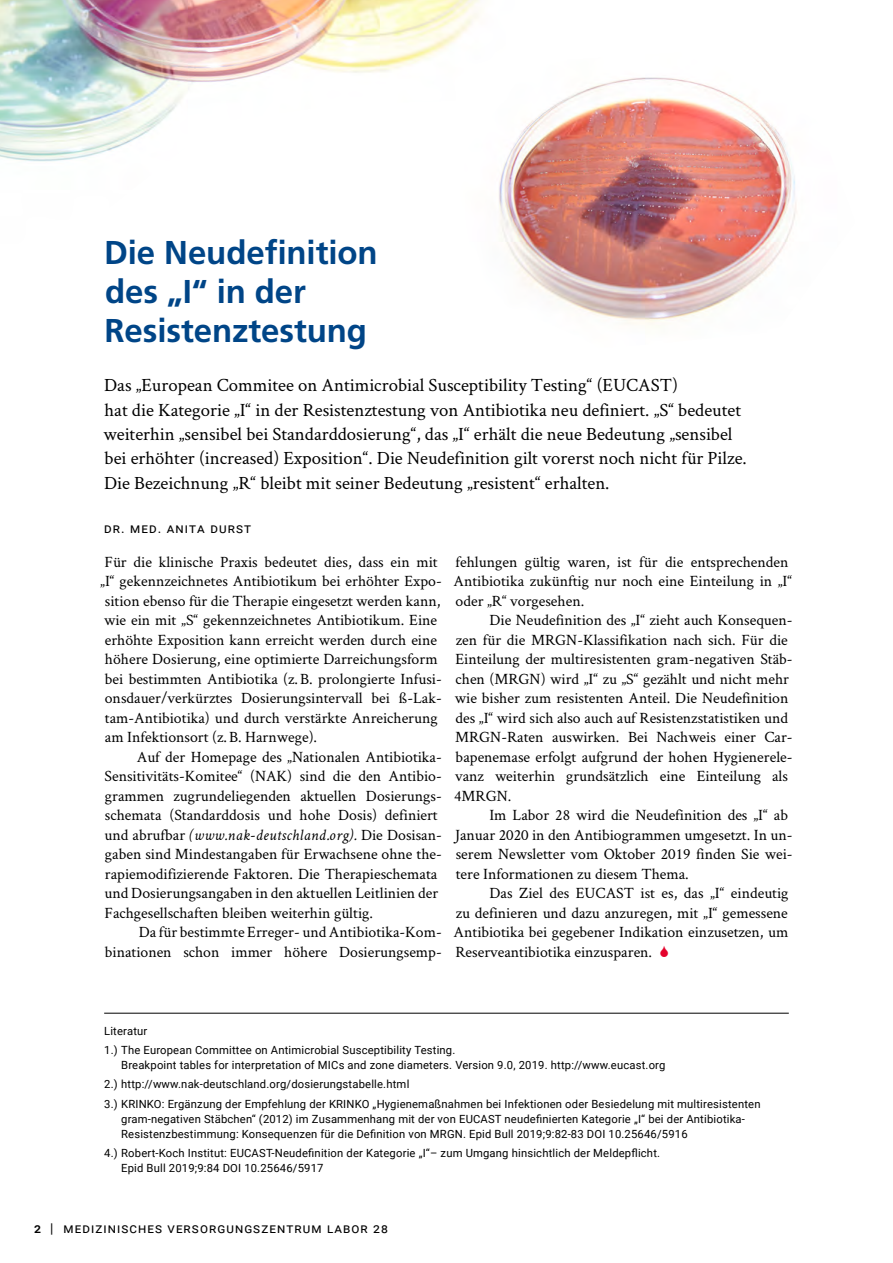
<style>
.page{position:relative;width:893px;height:1263px;background:#fff}
.page>*{position:absolute;margin:0;border:0;box-sizing:border-box;transform-origin:0 0}
.t1{font:700 33px/39px "Frutiger";letter-spacing:-.005em;color:#004587}
.t2{font:18.75px/24.3px "Crimson Text";color:#000}
.t3{font:15.75px/19.5px "Crimson Text";color:#000}
.t4{font:13.5px "Roboto";letter-spacing:.08em;color:#000}
.t5{font:11.25px/19.2px "Roboto";letter-spacing:.015em;color:#000}
.s1{font-style:italic}
.s2{font-weight:500}
</style>
<div class="page">
<hr style="left:104px;top:1013px;width:685px;height:1px;background:#000">
<img style="left:0;top:0;width:480px;height:162px">
<img style="left:455px;top:52px;width:342px;height:275px">
<h1 class="t1" style="left:104px;top:233px;width:275px">Die Neudefinition des „I“ in der<br>Resistenztestung</h1>
<p class="t2" style="left:103px;top:372px;width:645px">Das „European Commitee on Antimicrobial Susceptibility Testing“ (EUCAST)<br>hat die Kategorie „I“ in der Resistenztestung von Antibiotika neu definiert. „S“ bedeutet weiterhin „sensibel bei Standarddosierung“, das „I“ erhält die neue Bedeutung „sensibel bei erhöhter (increased) Exposition“. Die Neudefinition gilt vorerst noch nicht für Pilze.<br>Die Bezeichnung „R“ bleibt mit seiner Bedeutung „resistent“ erhalten.</p>
<p class="t4" style="left:104px;top:518px;width:148px">Dr. med. Anita Durst</p>
<p class="t3" style="left:100px;top:551px;width:343px">Für die klinische Praxis bedeutet dies, dass ein mit „I“ gekennzeichnetes Antibiotikum bei erhöhter Expo&shy;sition ebenso für die Therapie eingesetzt werden kann, wie ein mit „S“ gekennzeichnetes Antibiotikum. Eine erhöhte Exposition kann erreicht werden durch eine höhere Dosierung, eine optimierte Darreichungsform bei bestimmten Antibiotika (z.B. prolongierte Infusi&shy;onsdauer/verkürztes Dosierungsintervall bei ß-Lak&shy;tam-Antibiotika) und durch verstärkte Anreicherung am Infektionsort (z.B. Harnwege).</p>
<p class="t3" style="left:105px;top:746px;width:339px;text-indent:32px">Auf der Homepage des „Nationalen Antibiotika-Sensitivitäts-Komitee“ (NAK) sind die den Antibio&shy;grammen zugrundeliegenden aktuellen Dosierungs&shy;schemata (Standarddosis und hohe Dosis) definiert und abrufbar <span class="s1">(www.nak-deutschland.org).</span> Die Dosisan&shy;gaben sind Mindestangaben für Erwachsene ohne the&shy;rapiemodifizierende Faktoren. Die Therapieschemata und Dosierungsangaben in den aktuellen Leitlinien der Fachgesellschaften bleiben weiterhin gültig.</p>
<p class="t3" style="left:105px;top:922px;width:338px;text-align:right">Da für bestimmte Erreger- und Antibiotika-Kom&shy;binationen schon immer höhere Dosierungsemp-</p>
<p class="t3" style="left:454px;top:551px;width:340px">fehlungen gültig waren, ist für die entsprechenden<br>Antibiotika zukünftig nur noch eine Einteilung in „I“ oder „R“ vorgesehen.</p>
<p class="t3" style="left:454px;top:610px;width:340px;text-indent:35px">Die Neudefinition des „I“ zieht auch Konsequen&shy;zen für die MRGN-Klassifikation nach sich. Für die Einteilung der multiresistenten gram-negativen Stäb&shy;chen (MRGN) wird „I“ zu „S“ gezählt und nicht mehr wie bisher zum resistenten Anteil. Die Neudefinition des „I“ wird sich also auch auf Resistenzstatistiken und MRGN-Raten auswirken. Bei Nachweis einer Car&shy;bapenemase erfolgt aufgrund der hohen Hygienerele&shy;vanz weiterhin grundsätzlich eine Einteilung als 4MRGN.</p>
<p class="t3" style="left:455px;top:805px;width:339px;text-indent:34px">Im Labor 28 wird die Neudefinition des „I“ ab Januar 2020 in den Antibiogrammen umgesetzt. In un&shy;serem Newsletter vom Oktober 2019 finden Sie wei&shy;tere Informationen zu diesem Thema.</p>
<p class="t3" style="left:454px;top:883px;width:336px;text-align:justify;text-indent:36px">Das Ziel des EUCAST ist es, das „I“ eindeutig zu definieren und dazu anzuregen, mit „I“ gemessene Antibiotika bei gegebener Indikation einzusetzen, um Reserveantibiotika einzusparen.</p>
<p class="t5" style="left:104px;top:1021px;width:353px">Literatur<br>1.) The European Committee on Antimicrobial Susceptibility Testing.</p>
<p class="t5" style="left:104px;top:1055px;width:658px;text-indent:17px">Breakpoint tables for interpretation of MICs and zone diameters. Version 9.0, 2019. http://www.eucast.org<br>2.) http://www.nak-deutschland.org/dosierungstabelle.html<br>3.) KRINKO: Ergänzung der Empfehlung der KRINKO „Hygienemaßnahmen bei Infektionen oder Besiedelung mit multiresistenten</p>
<p class="t5" style="left:121px;top:1110px;width:625px;line-height:15px">gram-negativen Stäbchen“ (2012) im Zusammenhang mit der von EUCAST neudefinierten Kategorie „I“ bei der Antibiotika-<br>Resistenzbestimmung: Konsequenzen für die Definition von MRGN. Epid Bull 2019;9:82-83 DOI 10.25646/5916</p>
<p class="t5" style="left:121px;top:1145px;width:540px;line-height:15px;text-indent:-17px">4.) Robert-Koch Institut: EUCAST-Neudefinition der Kategorie „I“– zum Umgang hinsichtlich der Meldepflicht.<br>Epid Bull 2019;9:84 DOI 10.25646/5917</p>
<p class="t4" style="left:34px;top:1219px;width:356px"><span class="s2">2</span> | medizinisches versorgungszentrum labor 28</p>
</div>
